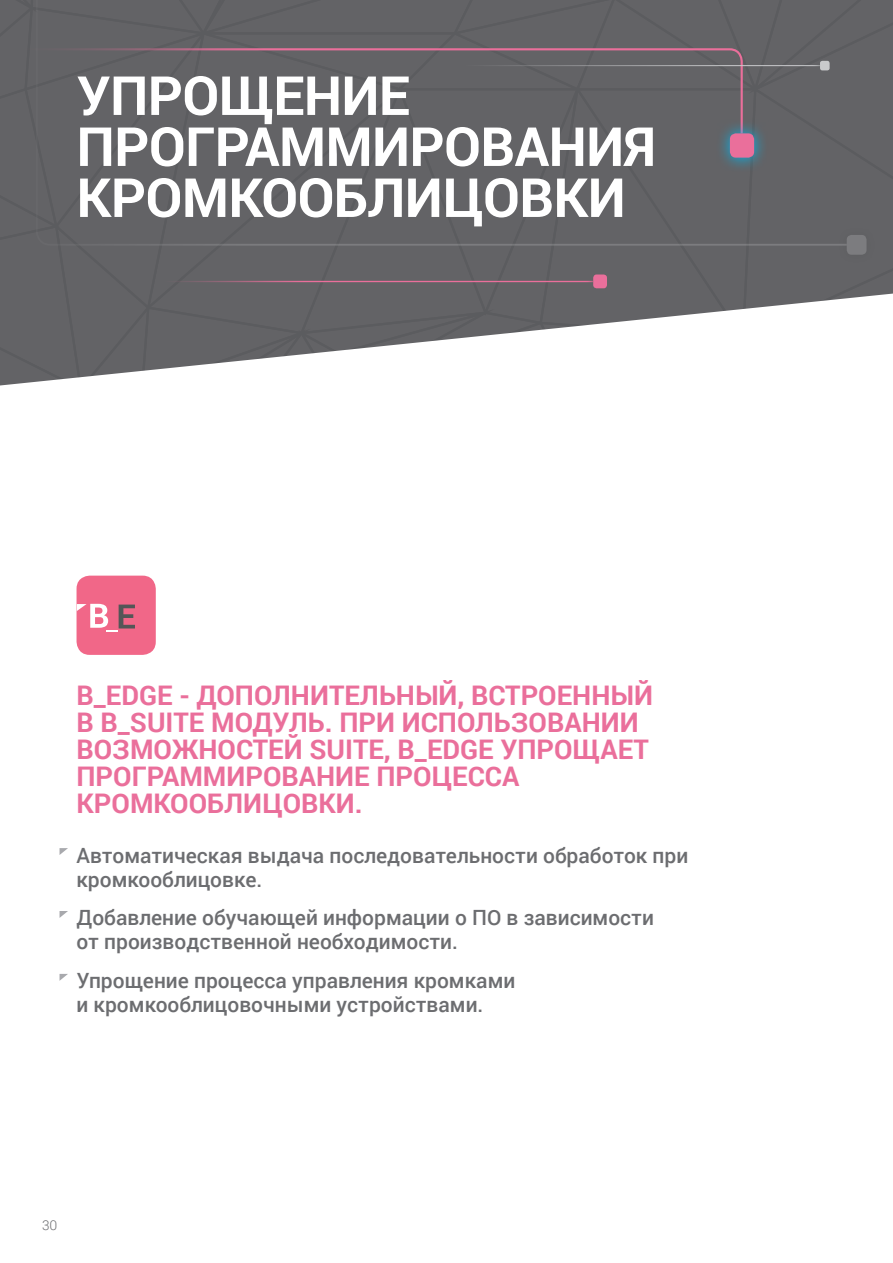
<style>
.page{position:relative;width:893px;height:1263px;background:#fff}
.page>*{position:absolute;margin:0;border:0;box-sizing:border-box;transform-origin:0 0}
.PAG_NERE_-_TITOLO{font:700 54px/51px "Roboto";letter-spacing:-.01em;color:#fff}
.PAG_NERE_-_INTRO_ver{font:700 27px/27px "Roboto";color:#ea6f9b}
.PAG_NERE_-_TESTO{font:500 21px/24px "Roboto";color:#6c6d70}
.t1{font:300 13.5px "Roboto";color:#6c6d70}
</style>
<div class="page">
<svg style="left:0;top:0;width:893px;height:386px"></svg>
<div style="left:0;top:47px;width:35px;height:88px;background:#636366"></div>
<hr style="left:0;top:65px;width:820px;height:1px;background:#c9cacc">
<hr style="left:145px;top:281px;width:448px;height:1px;background:#ea6f9b">
<div style="left:586px;top:267px;width:28px;height:28px;background:#636366"></div>
<div style="left:593px;top:274px;width:14px;height:14px;background:#ea6f9b;border-radius:3px"></div>
<div style="left:838px;top:226px;width:37px;height:38px;background:#626265"></div>
<div style="left:847px;top:235px;width:19px;height:20px;background:#7c7c7f;border-radius:5px"></div>
<div style="left:35px;top:0;width:813px;height:247px;background:#636366"></div>
<div style="left:77px;top:576px;width:79px;height:79px;background:#f16788;border-radius:13px"></div>
<svg style="left:77px;top:604px;width:58px;height:28px"></svg>
<svg style="left:60px;top:848px;width:8px;height:7px"></svg>
<svg style="left:60px;top:911px;width:8px;height:7px"></svg>
<svg style="left:60px;top:974px;width:8px;height:7px"></svg>
<p class="PAG_NERE_-_TITOLO" style="left:77px;top:68px;width:581px">УПРОЩЕНИЕ<br>ПРОГРАММИРОВАНИЯ<br>КРОМКООБЛИЦОВКИ</p>
<p class="PAG_NERE_-_INTRO_ver" style="left:77px;top:680px;width:578px">B_EDGE - ДОПОЛНИТЕЛЬНЫЙ, ВСТРОЕННЫЙ<br>В B_SUITE МОДУЛЬ. ПРИ ИСПОЛЬЗОВАНИИ<br>ВОЗМОЖНОСТЕЙ SUITE, B_EDGE УПРОЩАЕТ<br>ПРОГРАММИРОВАНИЕ ПРОЦЕССА<br>КРОМКООБЛИЦОВКИ.</p>
<p class="PAG_NERE_-_TESTO" style="left:77px;top:842px;width:613px">Автоматическая выдача последовательности обработок при кромкооблицовке.</p>
<p class="PAG_NERE_-_TESTO" style="left:77px;top:905px;width:579px">Добавление обучающей информации о ПО в зависимости от производственной необходимости.</p>
<p class="PAG_NERE_-_TESTO" style="left:77px;top:968px;width:440px">Упрощение процесса управления кромками и кромкооблицовочными устройствами.</p>
<p class="t1" style="left:42px;top:1215px;width:17px">30</p>
</div>
